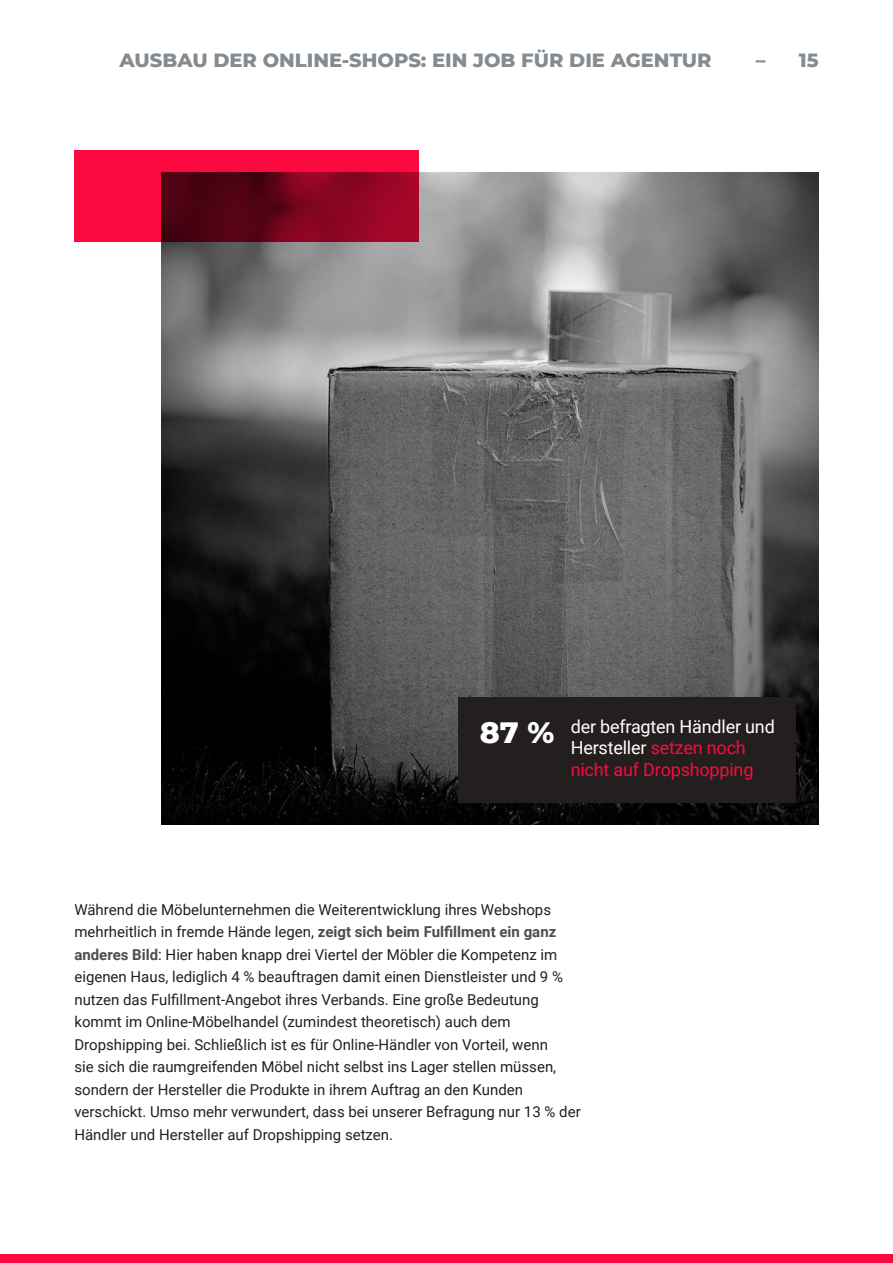
<style>
.page{position:relative;width:893px;height:1263px;background:#fff}
.page>*{position:absolute;margin:0;border:0;box-sizing:border-box;transform-origin:0 0}
.t1{font:800 30px "Montserrat";color:#fff}
.t2{font:800 19.5px "Montserrat";color:#848c91}
.t3{font:18px/21.6px "Roboto";letter-spacing:-.01em;color:#fff}
.t4{font:15px/22.5px "Roboto";color:#241f1f}
.s1{color:#fa0a3e}
.s2{font-weight:700;color:#4f4c4c}
</style>
<div class="page">
<div style="left:0;top:1254px;width:893px;height:9px;background:#fa0a3e"></div>
<img style="left:162px;top:172px;width:657px;height:653px">
<div style="left:458px;top:697px;width:338px;height:105px;background:#241f1f"></div>
<svg style="left:74px;top:150px;width:345px;height:91px;background:#ac062a"></svg>
<h2 class="t2" style="left:119px;top:46px;width:594px">AUSBAU DER ONLINE-SHOPS: EIN JOB FÜR DIE AGENTUR</h2>
<h2 class="t2" style="left:756px;top:46px;width:64px">– 15</h2>
<h1 class="t1" style="left:480px;top:710px;width:76px">87 %</h1>
<p class="t3" style="left:571px;top:715px;width:206px">der befragten Händler und<br>Hersteller <span class="s1">setzen noch nicht auf Dropshopping</span></p>
<p class="t4" style="left:74px;top:898px;width:508px">Während die Möbelunternehmen die Weiterentwicklung ihres Webshops mehrheitlich in fremde Hände legen, <span class="s2">zeigt sich beim Fulfillment ein ganz anderes Bild</span>: Hier haben knapp drei Viertel der Möbler die Kompetenz im eigenen Haus, lediglich 4 % beauftragen damit einen Dienstleister und 9 % nutzen das Fulfillment-Angebot ihres Verbands. Eine große Bedeutung kommt im Online-Möbelhandel (zumindest theoretisch) auch dem Dropshipping bei. Schließlich ist es für Online-Händler von Vorteil, wenn<br>sie sich die raumgreifenden Möbel nicht selbst ins Lager stellen müssen, sondern der Hersteller die Produkte in ihrem Auftrag an den Kunden verschickt. Umso mehr verwundert, dass bei unserer Befragung nur 13 % der Händler und Hersteller auf Dropshipping setzen.</p>
</div>
